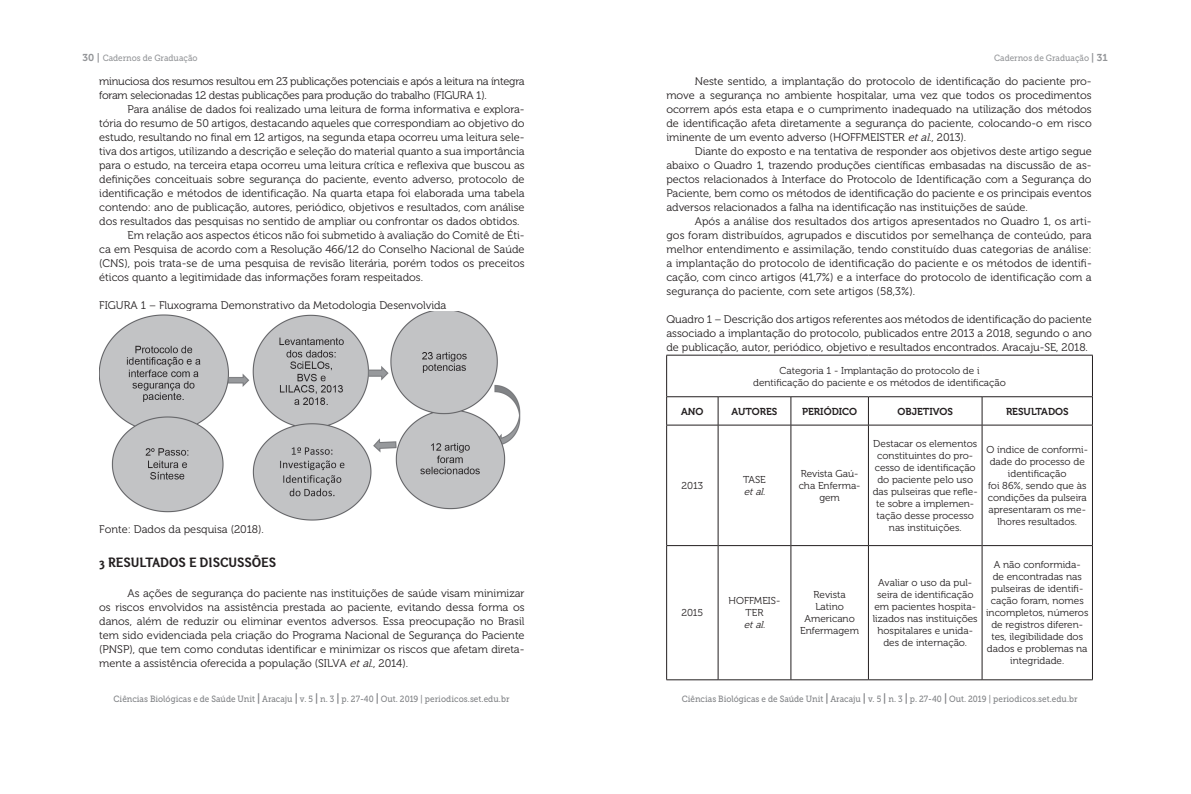
<style>
.page{position:relative;width:1191px;height:794px;background:#fff}
.page>*{position:absolute;margin:0;border:0;box-sizing:border-box;transform-origin:0 0}
.t1{font:14px "Otari Bold Limited";color:#231f20}
.t2{font:11px/14px "Museo 300";color:#231f20;text-align:justify}
.t3{font:11px/14px "Museo 300";letter-spacing:-.02em;color:#231f20}
.t4{font:10px/12px "Museo 300";color:#231f20;text-align:center}
.t5{font:10px "Museo 700";color:#231f20}
.t6{font:9px "Museo Slab 500";color:#808285;scale:.9 1}
.t7{font:9px "Museo Slab 500";color:#939598;scale:.9 1}
.s1{font-family:"Museo 700";font-size:10px}
.s2{font-style:italic}
.s3{font-family:"Museo 700";font-size:11px}
</style>
<div class="page">
<img style="left:99px;top:312px;width:422px;height:209px">
<hr style="left:667px;top:545px;width:51px;height:1px;background:#231f20">
<hr style="left:718px;top:545px;width:72px;height:1px;background:#231f20">
<hr style="left:791px;top:545px;width:77px;height:1px;background:#231f20">
<hr style="left:868px;top:545px;width:113px;height:1px;background:#231f20">
<hr style="left:982px;top:545px;width:110px;height:1px;background:#231f20">
<hr style="left:666px;top:355px;width:52px;height:1px;background:#231f20">
<hr style="left:666px;top:355px;width:1px;height:41px;background:#231f20">
<hr style="left:718px;top:355px;width:73px;height:1px;background:#231f20">
<hr style="left:791px;top:355px;width:77px;height:1px;background:#231f20">
<hr style="left:868px;top:355px;width:114px;height:1px;background:#231f20">
<hr style="left:982px;top:355px;width:110px;height:1px;background:#231f20">
<hr style="left:1092px;top:355px;width:1px;height:41px;background:#231f20">
<hr style="left:666px;top:425px;width:1px;height:120px;background:#231f20">
<hr style="left:718px;top:425px;width:1px;height:120px;background:#231f20">
<hr style="left:790px;top:425px;width:1px;height:120px;background:#231f20">
<hr style="left:868px;top:425px;width:1px;height:120px;background:#231f20">
<hr style="left:981px;top:425px;width:1px;height:120px;background:#231f20">
<hr style="left:1092px;top:425px;width:1px;height:120px;background:#231f20">
<hr style="left:666px;top:545px;width:1px;height:134px;background:#231f20">
<hr style="left:718px;top:545px;width:1px;height:134px;background:#231f20">
<hr style="left:790px;top:545px;width:1px;height:134px;background:#231f20">
<hr style="left:868px;top:545px;width:1px;height:134px;background:#231f20">
<hr style="left:981px;top:545px;width:1px;height:134px;background:#231f20">
<hr style="left:1092px;top:545px;width:1px;height:134px;background:#231f20">
<hr style="left:666px;top:679px;width:52px;height:1px;background:#231f20">
<hr style="left:718px;top:679px;width:73px;height:1px;background:#231f20">
<hr style="left:791px;top:679px;width:77px;height:1px;background:#231f20">
<hr style="left:868px;top:679px;width:114px;height:1px;background:#231f20">
<hr style="left:982px;top:679px;width:110px;height:1px;background:#231f20">
<hr style="left:666px;top:396px;width:52px;height:1px;background:#231f20">
<svg style="left:666px;top:397px;width:1px;height:28px"></svg>
<hr style="left:718px;top:396px;width:73px;height:1px;background:#231f20">
<svg style="left:718px;top:397px;width:1px;height:28px"></svg>
<hr style="left:791px;top:396px;width:77px;height:1px;background:#231f20">
<svg style="left:790px;top:397px;width:1px;height:28px"></svg>
<hr style="left:868px;top:396px;width:114px;height:1px;background:#231f20">
<svg style="left:868px;top:397px;width:1px;height:28px"></svg>
<hr style="left:982px;top:396px;width:110px;height:1px;background:#231f20">
<svg style="left:981px;top:397px;width:1px;height:28px"></svg>
<svg style="left:1092px;top:397px;width:1px;height:28px"></svg>
<hr style="left:666px;top:425px;width:52px;height:1px;background:#231f20">
<hr style="left:718px;top:425px;width:73px;height:1px;background:#231f20">
<hr style="left:791px;top:425px;width:77px;height:1px;background:#231f20">
<hr style="left:868px;top:425px;width:114px;height:1px;background:#231f20">
<hr style="left:982px;top:425px;width:110px;height:1px;background:#231f20">
<p class="t7" style="left:83px;top:53px;width:129px"><span class="s1">30 |</span> Cadernos de Graduação</p>
<p class="t7" style="left:994px;top:52px;width:128px">Cadernos de Graduação <span class="s1">| 31</span></p>
<p class="t3" style="left:99px;top:74px;width:427px">minuciosa dos resumos resultou em 23 publicações potenciais e após a leitura na íntegra foram selecionadas 12 destas publicações para produção do trabalho (FIGURA 1).</p>
<p class="t2" style="left:128px;top:102px;width:398px">Para análise de dados foi realizado uma leitura de forma informativa e explora-</p>
<p class="t2" style="left:99px;top:116px;width:427px">tória do resumo de 50 artigos, destacando aqueles que correspondiam ao objetivo do</p>
<p class="t2" style="left:99px;top:130px;width:427px">estudo, resultando no final em 12 artigos, na segunda etapa ocorreu uma leitura sele-</p>
<p class="t2" style="left:99px;top:144px;width:427px">tiva dos artigos, utilizando a descrição e seleção do material quanto a sua importância</p>
<p class="t2" style="left:99px;top:158px;width:427px">para o estudo, na terceira etapa ocorreu uma leitura crítica e reflexiva que buscou as</p>
<p class="t2" style="left:99px;top:172px;width:427px">definições conceituais sobre segurança do paciente, evento adverso, protocolo de</p>
<p class="t2" style="left:99px;top:186px;width:427px">identificação e métodos de identificação. Na quarta etapa foi elaborada uma tabela</p>
<p class="t2" style="left:99px;top:200px;width:427px">contendo: ano de publicação, autores, periódico, objetivos e resultados, com análise</p>
<p class="t2" style="left:99px;top:214px;width:422px">dos resultados das pesquisas no sentido de ampliar ou confrontar os dados obtidos.</p>
<p class="t2" style="left:128px;top:228px;width:398px">Em relação aos aspectos éticos não foi submetido à avaliação do Comitê de Éti-</p>
<p class="t2" style="left:99px;top:242px;width:427px">ca em Pesquisa de acordo com a Resolução 466/12 do Conselho Nacional de Saúde</p>
<p class="t2" style="left:99px;top:256px;width:427px">(CNS), pois trata-se de uma pesquisa de revisão literária, porém todos os preceitos</p>
<p class="t2" style="left:99px;top:270px;width:325px">éticos quanto a legitimidade das informações foram respeitados.</p>
<p class="t2" style="left:99px;top:298px;width:349px">FIGURA 1 – Fluxograma Demonstrativo da Metodologia Desenvolvida</p>
<p class="t2" style="left:666px;top:74px;width:427px;text-indent:28px">Neste sentido, a implantação do protocolo de identificação do paciente pro&shy;move a segurança no ambiente hospitalar, uma vez que todos os procedimentos ocorrem após esta etapa e o cumprimento inadequado na utilização dos métodos de identificação afeta diretamente a segurança do paciente, colocando-o em risco iminente de um evento adverso (HOFFMEISTER <span class="s2">etal</span>., 2013).</p>
<p class="t2" style="left:666px;top:144px;width:427px;text-indent:28px">Diante do exposto e na tentativa de responder aos objetivos deste artigo segue abaixo o Quadro 1, trazendo produções científicas embasadas na discussão de as&shy;pectos relacionados à Interface do Protocolo de Identificação com a Segurança do Paciente, bem como os métodos de identificação do paciente e os principais eventos adversos relacionados a falha na identificação nas instituições de saúde.</p>
<p class="t2" style="left:666px;top:214px;width:427px;text-indent:28px">Após a análise dos resultados dos artigos apresentados no Quadro 1, os arti&shy;gos foram distribuídos, agrupados e discutidos por semelhança de conteúdo, para melhor entendimento e assimilação, tendo constituído duas categorias de análise: a implantação do protocolo de identificação do paciente e os métodos de identifi&shy;cação, com cinco artigos (41,7%) e a interface do protocolo de identificação com a segurança do paciente, com sete artigos (58,3%).</p>
<p class="t2" style="left:666px;top:312px;width:427px">Quadro 1 – Descrição dos artigos referentes aos métodos de identificação do paciente associado a implantação do protocolo, publicados entre 2013 a 2018, segundo o ano de publicação, autor, periódico, objetivo e resultados encontrados. Aracaju-SE, 2018.</p>
<p class="t4" style="left:753px;top:364px;width:254px">Categoria 1 - Implantação do protocolo de i dentificação do paciente e os métodos de identificação</p>
<p class="t5" style="left:681px;top:406px;width:24px">ANO</p>
<p class="t5" style="left:731px;top:406px;width:47px">AUTORES</p>
<p class="t5" style="left:802px;top:406px;width:57px">PERIÓDICO</p>
<p class="t5" style="left:897px;top:406px;width:57px">OBJETIVOS</p>
<p class="t5" style="left:1006px;top:406px;width:64px">RESULTADOS</p>
<p class="t2" style="left:99px;top:522px;width:166px">Fonte: Dados da pesquisa (2018).</p>
<p class="t1" style="left:99px;top:553px;width:178px">3 RESULTADOS E DISCUSSÕES</p>
<p class="t2" style="left:99px;top:587px;width:427px;text-indent:28px">As ações de segurança do paciente nas instituições de saúde visam minimizar os riscos envolvidos na assistência prestada ao paciente, evitando dessa forma os danos, além de reduzir ou eliminar eventos adversos. Essa preocupação no Brasil tem sido evidenciada pela criação do Programa Nacional de Segurança do Paciente (PNSP), que tem como condutas identificar e minimizar os riscos que afetam direta&shy;mente a assistência oferecida a população (SILVA <span class="s2">etal</span>., 2014).</p>
<p class="t4" style="left:681px;top:480px;width:23px">2013</p>
<p class="t4" style="left:743px;top:474px;width:24px;text-align:left">TASE <span class="s2">etal</span>.</p>
<p class="t4" style="left:798px;top:468px;width:63px">Revista Gaú&shy;cha Enferma&shy;gem</p>
<p class="t4" style="left:681px;top:607px;width:23px">2015</p>
<p class="t4" style="left:728px;top:595px;width:53px">HOFFMEIS-<br>TER<br><span class="s2">etal</span>.</p>
<p class="t4" style="left:800px;top:589px;width:60px">Revista<br>Latino<br>Americano<br>Enfermagem</p>
<p class="t4" style="left:872px;top:438px;width:106px">Destacar os elementos constituintes do pro&shy;cesso de identificação do paciente pelo uso das pulseiras que refle&shy;te sobre a implemen&shy;tação desse processo nas instituições.</p>
<p class="t4" style="left:986px;top:444px;width:103px">O índice de conformi&shy;dade do processo de identificação<br>foi 86%, sendo que às condições da pulseira apresentaram os me&shy;lhores resultados.</p>
<p class="t4" style="left:873px;top:577px;width:106px">Avaliar o uso da pul&shy;seira de identificação em pacientes hospita&shy;lizados nas instituições hospitalares e unida&shy;des de internação.</p>
<p class="t4" style="left:986px;top:559px;width:104px">A não conformida-<br>de encontradas nas pulseiras de identifi&shy;cação foram, nomes incompletos, números de registros diferen&shy;tes, ilegibilidade dos dados e problemas na integridade.</p>
<p class="t6" style="left:114px;top:694px;width:441px">Ciências Biológicas e de Saúde Unit <span class="s3">|</span> Aracaju <span class="s3">|</span> v. 5 <span class="s3">|</span> n. 3 <span class="s3">|</span> p. 27-40 <span class="s3">|</span> Out. 2019 | periodicos.set.edu.br</p>
<p class="t6" style="left:682px;top:694px;width:441px">Ciências Biológicas e de Saúde Unit <span class="s3">|</span> Aracaju <span class="s3">|</span> v. 5 <span class="s3">|</span> n. 3 <span class="s3">|</span> p. 27-40 <span class="s3">|</span> Out. 2019 | periodicos.set.edu.br</p>
</div>
